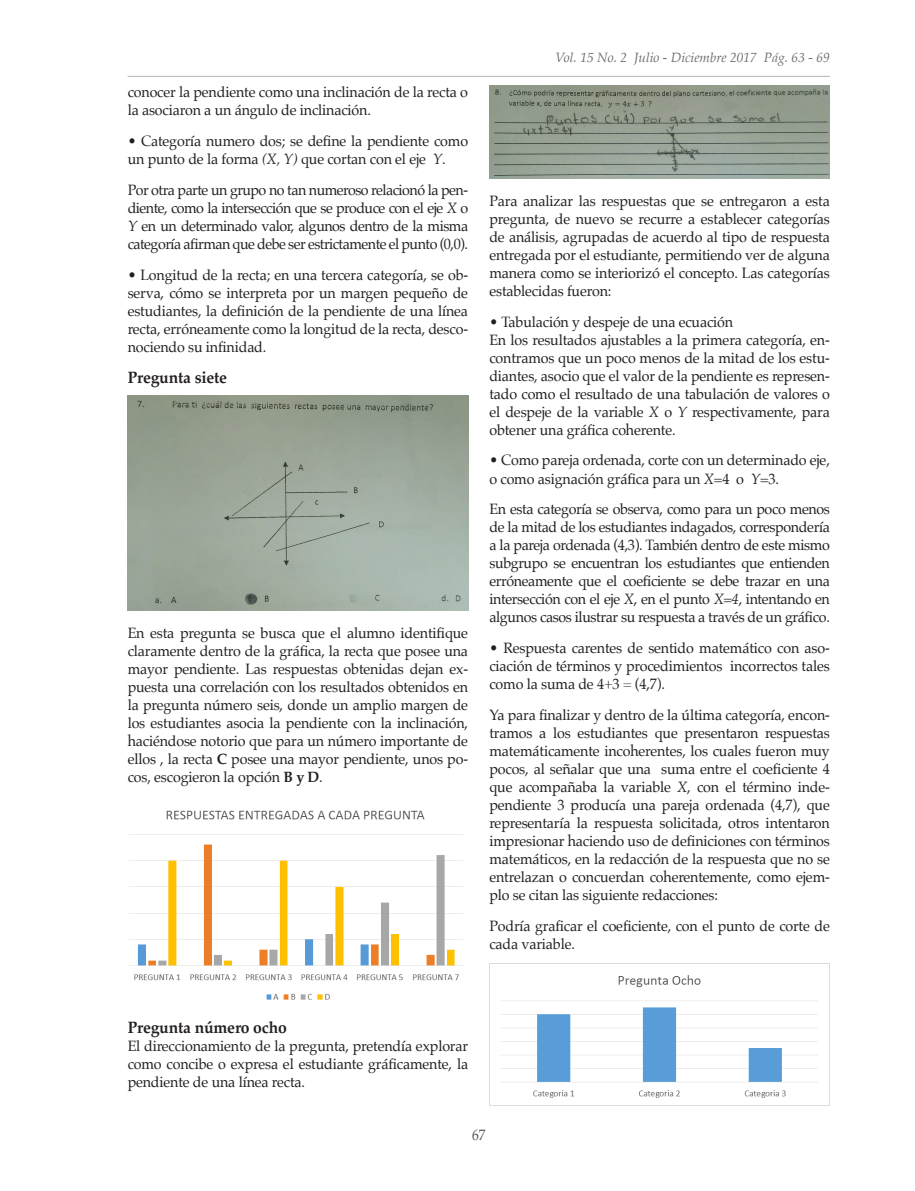
<style>
.page{position:relative;width:915px;height:1191px;background:#fff}
.page>*{position:absolute;margin:0;border:0;box-sizing:border-box;transform-origin:0 0}
.Subtítulos_2{font:700 16.5px "Palatino";letter-spacing:-.01em;color:#231f20;scale:.95 1}
.General{font:15px/18px "Palatino";letter-spacing:-.01em;color:#231f20;text-align:justify;scale:.95 1}
.t1{font:15px "Palatino";color:#57585a;scale:.9 1}
.t2{font:italic 13.5px "Palatino";color:#6c6d70}
.s1{font-style:italic}
.s2{font-weight:700}
</style>
<div class="page">
<hr style="left:128px;top:76px;width:701px;height:1px;background:#bcbdc0">
<img style="left:128px;top:396px;width:340px;height:214px">
<img style="left:129px;top:810px;width:334px;height:190px">
<img style="left:489px;top:85px;width:340px;height:94px">
<img style="left:489px;top:963px;width:340px;height:143px">
<p class="General" style="left:128px;top:83px;width:360px">conocer la pendiente como una inclinación de la recta o la asociaron a un ángulo de inclinación.</p>
<p class="General" style="left:128px;top:132px;width:360px">• Categoría numero dos; se define la pendiente como un punto de la forma <span class="s1">(X, Y)</span> que cortan con el eje <span class="s1">Y</span>.</p>
<p class="General" style="left:128px;top:181px;width:360px">Por otra parte un grupo no tan numeroso relacionó la pen&shy;diente, como la intersección que se produce con el eje <span class="s1">X</span> o <span class="s1">Y</span> en un determinado valor, algunos dentro de la misma categoría afirman que debe ser estrictamente el punto (0,0).</p>
<p class="General" style="left:128px;top:265px;width:360px">• Longitud de la recta; en una tercera categoría, se ob&shy;serva, cómo se interpreta por un margen pequeño de estudiantes, la definición de la pendiente de una línea recta, erróneamente como la longitud de la recta, desco&shy;nociendo su infinidad.</p>
<p class="Subtítulos_2" style="left:128px;top:363px;width:106px">Pregunta siete</p>
<p class="General" style="left:128px;top:624px;width:360px">En esta pregunta se busca que el alumno identifique claramente dentro de la gráfica, la recta que posee una mayor pendiente. Las respuestas obtenidas dejan ex&shy;puesta una correlación con los resultados obtenidos en la pregunta número seis, donde un amplio margen de los estudiantes asocia la pendiente con la inclinación, haciéndose notorio que para un número importante de ellos , la recta <span class="s2">C</span> posee una mayor pendiente, unos po&shy;cos, escogieron la opción <span class="s2">B y D</span>.</p>
<p class="t2" style="left:555px;top:46px;width:276px">Vol. 15 No. 2 Julio - Diciembre 2017 Pág. 63 - 69</p>
<p class="General" style="left:489px;top:192px;width:360px">Para analizar las respuestas que se entregaron a esta pregunta, de nuevo se recurre a establecer categorías de análisis, agrupadas de acuerdo al tipo de respuesta entregada por el estudiante, permitiendo ver de alguna manera como se interiorizó el concepto. Las categorías establecidas fueron:</p>
<p class="General" style="left:489px;top:312px;width:258px">• Tabulación y despeje de una ecuación</p>
<p class="General" style="left:489px;top:330px;width:360px">En los resultados ajustables a la primera categoría, en&shy;contramos que un poco menos de la mitad de los estu&shy;diantes, asocio que el valor de la pendiente es represen&shy;tado como el resultado de una tabulación de valores o el despeje de la variable <span class="s1">X</span> o <span class="s1">Y</span> respectivamente, para obtener una gráfica coherente.</p>
<p class="General" style="left:489px;top:451px;width:360px">• Como pareja ordenada, corte con un determinado eje, o como asignación gráfica para un <span class="s1">X=</span>4 o <span class="s1">Y=</span>3.</p>
<p class="General" style="left:489px;top:500px;width:360px">En esta categoría se observa, como para un poco menos de la mitad de los estudiantes indagados, correspondería a la pareja ordenada (4,3). También dentro de este mismo subgrupo se encuentran los estudiantes que entienden erróneamente que el coeficiente se debe trazar en una intersección con el eje <span class="s1">X</span>, en el punto <span class="s1">X=4</span>, intentando en algunos casos ilustrar su respuesta a través de un gráfico.</p>
<p class="General" style="left:489px;top:639px;width:360px">• Respuesta carentes de sentido matemático con aso&shy;ciación de términos y procedimientos incorrectos tales como la suma de 4+3 = (4,7).</p>
<p class="General" style="left:489px;top:705px;width:360px">Ya para finalizar y dentro de la última categoría, encon&shy;tramos a los estudiantes que presentaron respuestas matemáticamente incoherentes, los cuales fueron muy pocos, al señalar que una suma entre el coeficiente 4 que acompañaba la variable <span class="s1">X</span>, con el término inde&shy;pendiente 3 producía una pareja ordenada (4,7), que representaría la respuesta solicitada, otros intentaron impresionar haciendo uso de definiciones con términos matemáticos, en la redacción de la respuesta que no se entrelazan o concuerdan coherentemente, como ejem&shy;plo se citan las siguiente redacciones:</p>
<p class="General" style="left:489px;top:916px;width:360px">Podría graficar el coeficiente, con el punto de corte de cada variable.</p>
<p class="Subtítulos_2" style="left:128px;top:1013px;width:169px">Pregunta número ocho</p>
<p class="General" style="left:128px;top:1036px;width:360px">El direccionamiento de la pregunta, pretendía explorar como concibe o expresa el estudiante gráficamente, la pendiente de una línea recta.</p>
<p class="t1" style="left:472px;top:1122px;width:16px">67</p>
</div>
